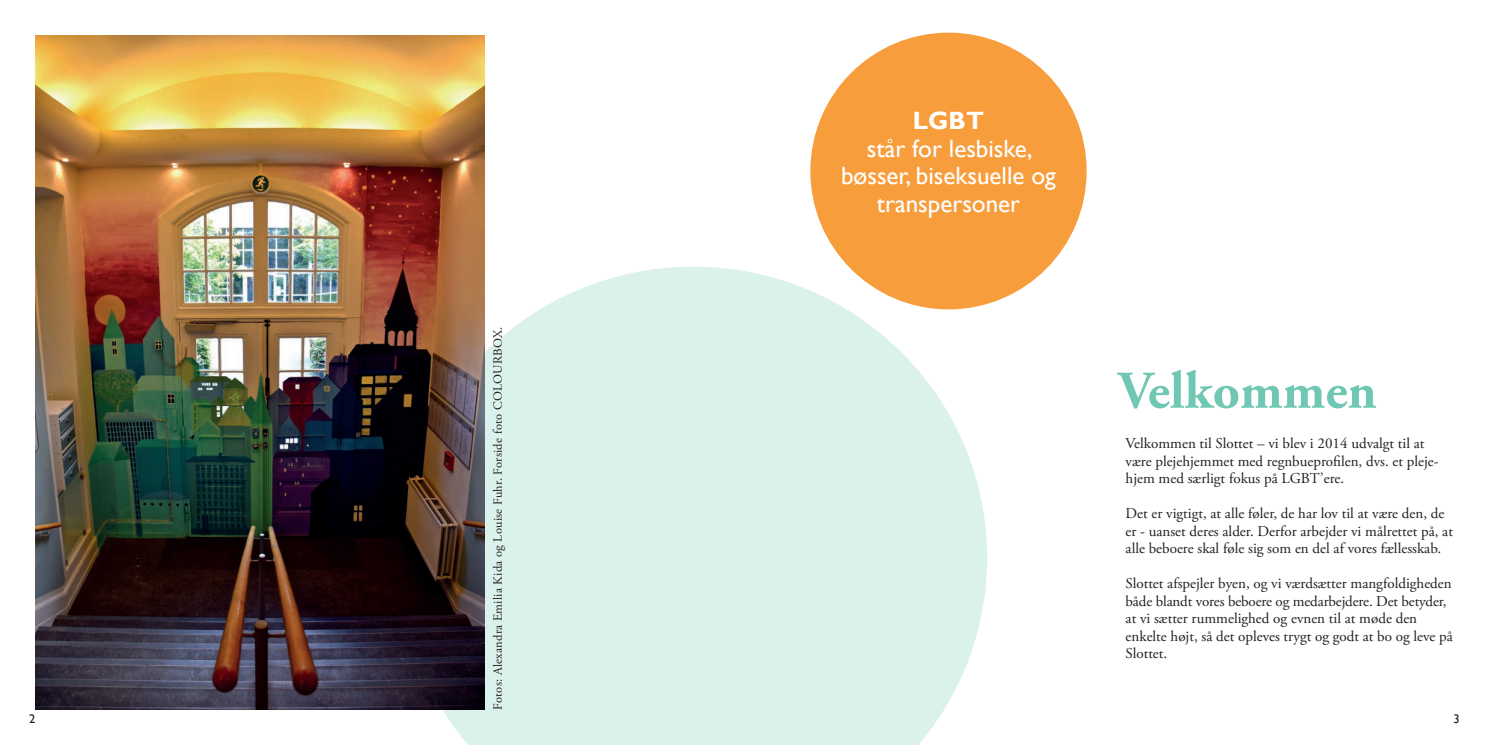
<style>
.page{position:relative;width:1489px;height:745px;background:#fff}
.page>*{position:absolute;margin:0;border:0;box-sizing:border-box;transform-origin:0 0}
.Stot_tekst{font:700 52.88px "Adobe Garamond Pro";color:#70c7b3}
.tekst_i_bobbler{font:25px/27.5px "Gill Sans";color:#fff;text-align:center}
.tekst_i_bobbler-2{font:700 25px "Gill Sans";color:#fff}
.brød_Garamond{font:15px/17.5px "Adobe Garamond Pro";color:#231f20}
.brød_Garamond-2{font:12.5px "Adobe Garamond Pro";letter-spacing:.02em;color:#231f20}
.brød_14{font:12.5px "Gill Sans";color:#231f20}
</style>
<div class="page">
<svg style="left:399px;top:266px;width:588px;height:478px;background:#def2ed"></svg>
<div style="left:810px;top:33px;width:276px;height:276px;background:#f89d3c;border-radius:50%"></div>
<img style="left:35px;top:35px;width:449px;height:674px">
<p class="brød_Garamond-2" style="left:490px;top:709px;width:384px;rotate:-90deg">Fotos: Alexandra Emilia Kida og Louise Fuhr. Forside foto COLOURBOX.</p>
<p class="tekst_i_bobbler-2" style="left:912px;top:106px;width:73px">LGBT</p>
<p class="tekst_i_bobbler" style="left:866px;top:134px;width:167px">står for lesbiske,</p>
<p class="tekst_i_bobbler" style="left:841px;top:162px;width:216px">bøsser, biseksuelle og transpersoner</p>
<p class="Stot_tekst" style="left:1118px;top:360px;width:260px">Velkommen</p>
<p class="brød_Garamond" style="left:1125px;top:435px;width:314px">Velkommen til Slottet – vi blev i 2014 udvalgt til at være plejehjemmet med regnbueprofilen, dvs. et pleje&shy;hjem med særligt fokus på LGBT’ere.</p>
<p class="brød_Garamond" style="left:1125px;top:505px;width:329px">Det er vigtigt, at alle føler, de har lov til at være den, de er - uanset deres alder. Derfor arbejder vi målrettet på, at alle beboere skal føle sig som en del af vores fællesskab.</p>
<p class="brød_Garamond" style="left:1125px;top:575px;width:327px">Slottet afspejler byen, og vi værdsætter mangfoldigheden både blandt vores beboere og medarbejdere. Det betyder,</p>
<p class="brød_Garamond" style="left:1125px;top:610px;width:329px">at vi sætter rummelighed og evnen til at møde den enkelte højt, så det opleves trygt og godt at bo og leve på<br>Slottet.</p>
<p class="brød_14" style="left:29px;top:710px;width:8px">2</p>
<p class="brød_14" style="left:1453px;top:710px;width:8px">3</p>
</div>
